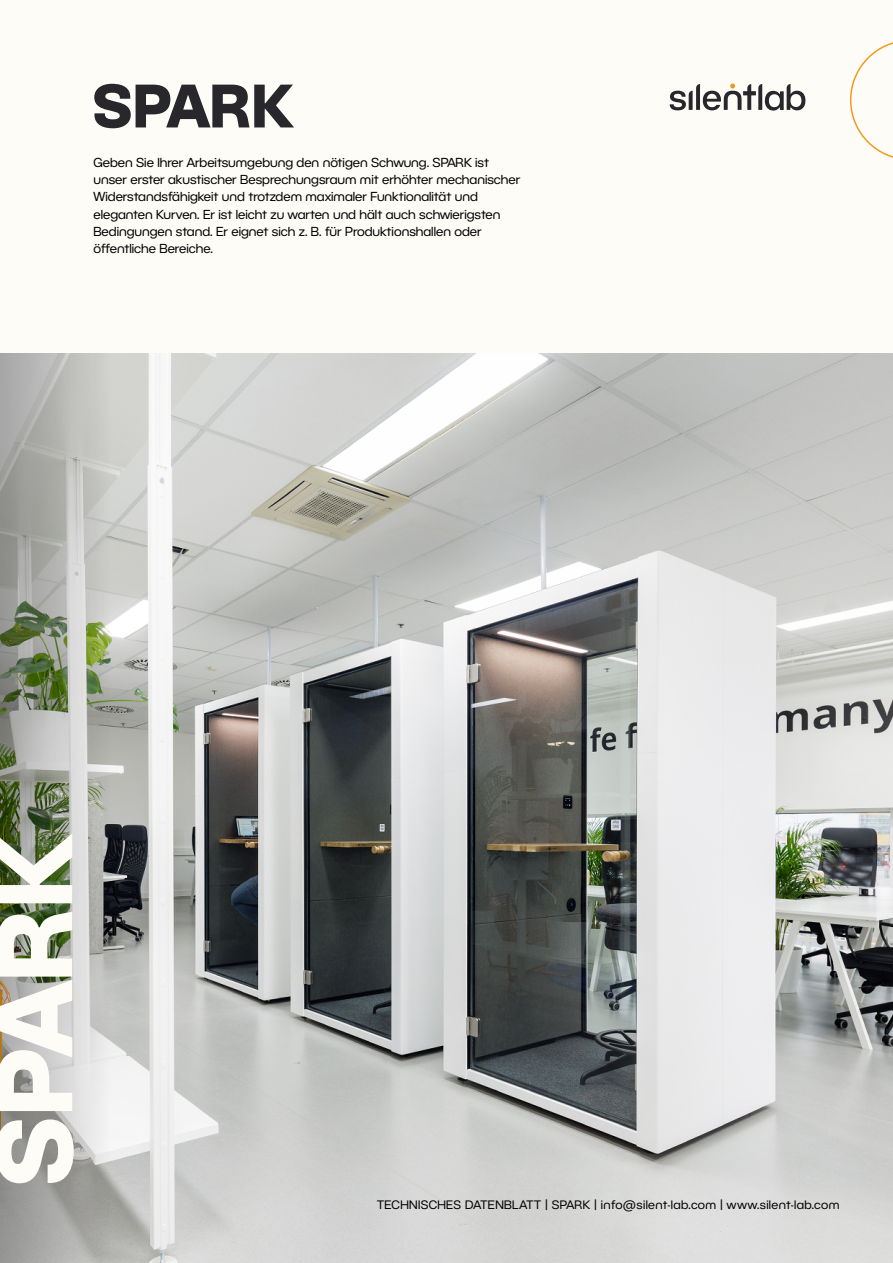
<style>
.page{position:relative;width:893px;height:1263px;background:#fff}
.page>*{position:absolute;margin:0;border:0;box-sizing:border-box;transform-origin:0 0}
.t1{font:700 105px "BC Novatica CYR";color:#fdfcf7}
.t2{font:700 60px "BC Novatica CYR";color:#27272c}
.t3{font:12.75px/17.2px "BC Novatica CYR";color:#000}
.t4{font:12px "BC Novatica CYR";letter-spacing:.03em;color:#000}
</style>
<div class="page">
<div style="left:0;top:0;width:893px;height:355px;background:#fdfcf7"></div>
<svg style="left:670px;top:84px;width:136px;height:27px"></svg>
<img style="left:140px;top:354px;width:753px;height:909px">
<svg style="left:850px;top:42px;width:43px;height:116px"></svg>
<svg style="left:0;top:354px;width:140px;height:909px;background:#a7aaa2"></svg>
<h2 class="t2" style="left:92px;top:68px;width:202px">SPARK</h2>
<p class="t3" style="left:93px;top:153px;width:428px">Geben Sie Ihrer Arbeitsumgebung den nötigen Schwung. SPARK ist unser erster akustischer Besprechungsraum mit erhöhter mechanischer Widerstandsfähigkeit und trotzdem maximaler Funktionalität und eleganten Kurven. Er ist leicht zu warten und hält auch schwierigsten Bedingungen stand. Er eignet sich z. B. für Produktionshallen oder öffentliche Bereiche.</p>
<h1 class="t1" style="left:-32px;top:1186px;width:354px;rotate:-90deg">SPARK</h1>
<p class="t4" style="left:377px;top:1197px;width:464px">TECHNISCHES DATENBLATT | SPARK | info@silent-lab.com | www.silent-lab.com</p>
</div>
